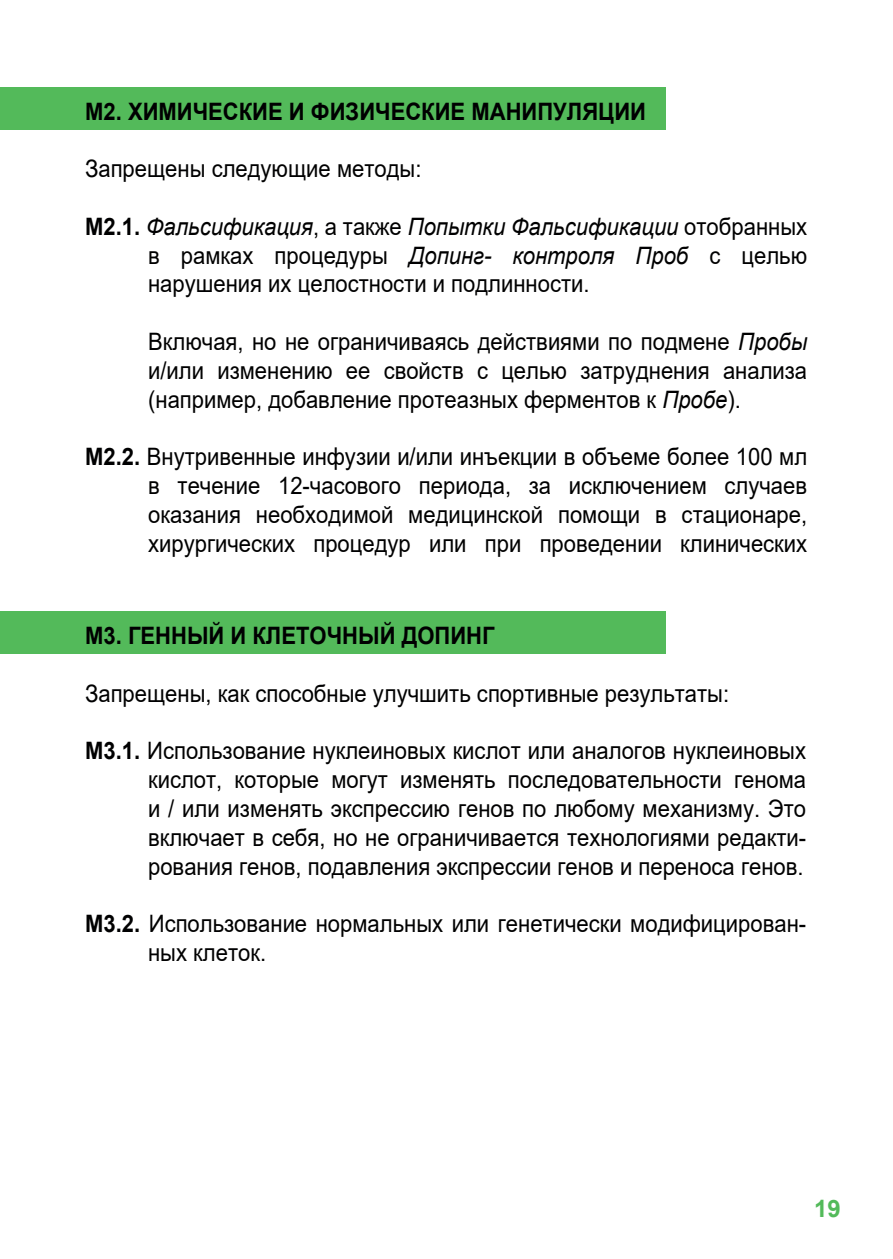
<style>
.page{position:relative;width:893px;height:1259px;background:#fff}
.page>*{position:absolute;margin:0;border:0;box-sizing:border-box;transform-origin:0 0}
.t1{font:24px/28.8px "Arial";color:#000001;text-align:justify;scale:.92 1}
.t2{font:700 24px "Arial";color:#000001;scale:.92 1}
.t3{font:700 24px "Arial";color:#53ba5a}
.s1{font-weight:700}
.s2{font-style:italic}
</style>
<div class="page">
<div style="left:0;top:87px;width:666px;height:42px;background:#53ba5a"></div>
<div style="left:0;top:611px;width:666px;height:43px;background:#53ba5a"></div>
<p class="t2" style="left:85px;top:94px;width:611px">M2. ХИМИЧЕСКИЕ И ФИЗИЧЕСКИЕ МАНИПУЛЯЦИИ</p>
<p class="t1" style="left:85px;top:154px;width:367px">Запрещены следующие методы:</p>
<p class="t1" style="left:148px;top:212px;width:718px;text-indent:-63px"><span class="s1">M2.1.</span> <span class="s2">Фальсификация</span>, а также <span class="s2">Попытки Фальсификации</span> отобранных в рамках процедуры <span class="s2">Допинг- контроля Проб</span> с целью нарушения их целостности и подлинности.</p>
<p class="t1" style="left:148px;top:327px;width:718px">Включая, но не ограничиваясь действиями по подмене <span class="s2">Пробы </span>и/или изменению ее свойств с целью затруднения анализа (например, добавление протеазных ферментов к <span class="s2">Пробе</span>).</p>
<p class="t1" style="left:148px;top:442px;width:718px;text-indent:-63px"><span class="s1">M2.2.</span> Внутривенные инфузии и/или инъекции в объеме более 100 мл в течение 12-часового периода, за исключением случаев оказания необходимой медицинской помощи в стационаре, хирургических процедур или при проведении клинических</p>
<p class="t2" style="left:85px;top:619px;width:447px">M3. ГЕННЫЙ И КЛЕТОЧНЫЙ ДОПИНГ</p>
<p class="t1" style="left:85px;top:679px;width:702px">Запрещены, как способные улучшить спортивные результаты:</p>
<p class="t1" style="left:148px;top:736px;width:717px;text-indent:-63px"><span class="s1">M3.1.</span> Использование нуклеиновых кислот или аналогов нуклеиновых кислот, которые могут изменять последовательности генома и / или изменять экспрессию генов по любому механизму. Это включает в себя, но не ограничивается технологиями редакти&shy;рования генов, подавления экспрессии генов и переноса генов.</p>
<p class="t1" style="left:148px;top:909px;width:717px;text-indent:-63px"><span class="s1">M3.2.</span> Использование нормальных или генетически модифицирован&shy;ных клеток.</p>
<p class="t3" style="left:814px;top:1191px;width:28px">19</p>
</div>
